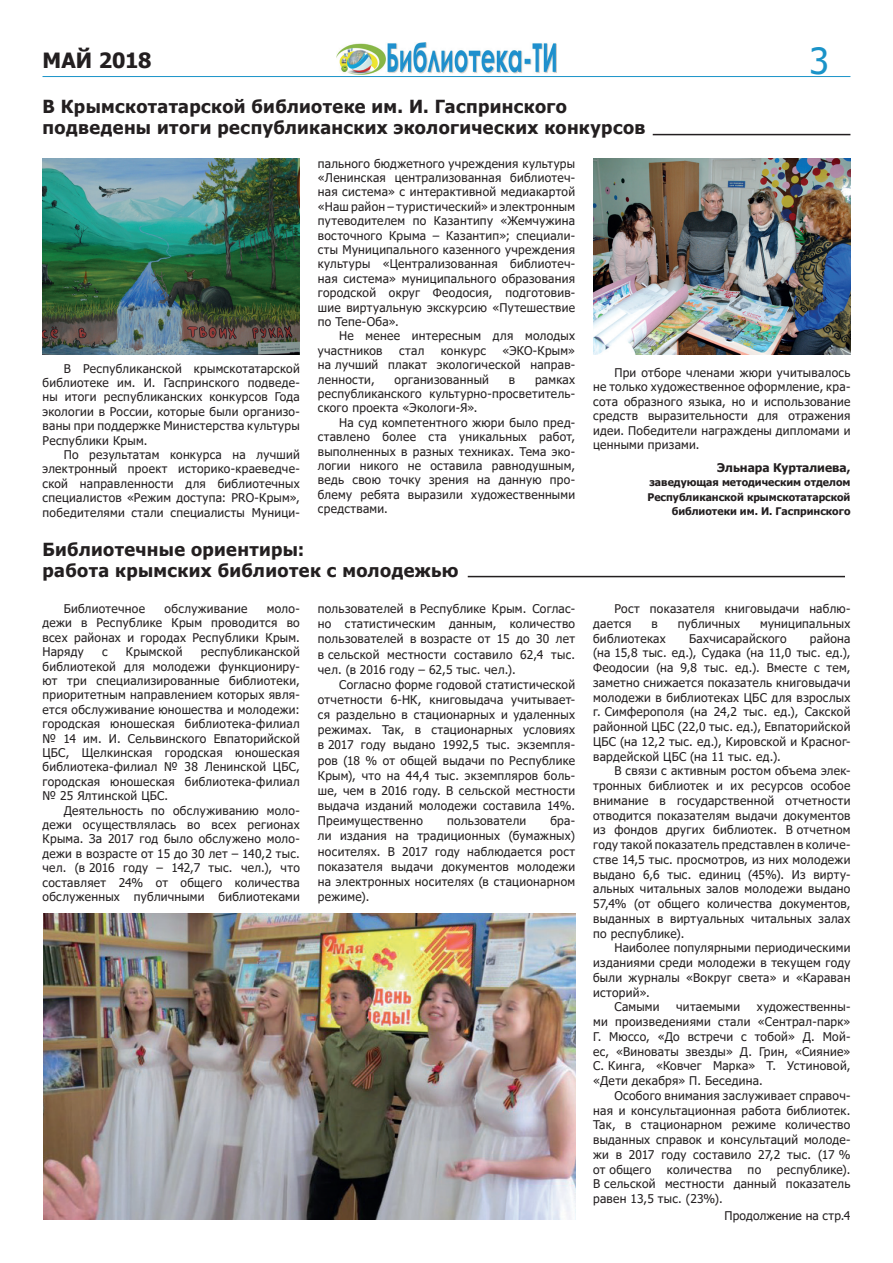
<style>
.page{position:relative;width:893px;height:1263px;background:#fff}
.page>*{position:absolute;margin:0;border:0;box-sizing:border-box;transform-origin:0 0}
.t1{font:36px "Tahoma";color:#1a93c8}
.t2{font:700 21px "Tahoma";letter-spacing:.005em;color:#231f20}
.t3{font:700 18px/21.6px "Tahoma";letter-spacing:.02em;color:#231f20}
.t4{font:12px/14.4px "Tahoma";letter-spacing:.025em;color:#231f20;text-align:justify}
.t5{font:700 12px "Tahoma";color:#231f20}
.t6{font:700 10.5px/14.4px "Tahoma";color:#231f20;text-align:right}
</style>
<div class="page">
<img style="left:336px;top:43px;width:220px;height:31px">
<hr style="left:43px;top:76px;width:807px;height:1px;background:#1a93c8">
<hr style="left:653px;top:134px;width:197px;height:1px;background:#231f20">
<img style="left:593px;top:158px;width:257px;height:197px">
<img style="left:43px;top:158px;width:256px;height:197px">
<hr style="left:468px;top:576px;width:377px;height:1px;background:#231f20">
<img style="left:43px;top:914px;width:532px;height:305px">
<h2 class="t2" style="left:43px;top:45px;width:111px">МАЙ 2018</h2>
<h1 class="t1" style="left:809px;top:37px;width:21px">3</h1>
<h3 class="t3" style="left:43px;top:96px;width:604px">В Крымскотатарской библиотеке им. И. Гаспринского подведены итоги республиканских экологических конкурсов</h3>
<p class="t4" style="left:43px;top:362px;width:259px;text-indent:21px">В Республиканской крымскотатарской библиотеке им. И. Гаспринского подведе&shy;ны итоги республиканских конкурсов Года экологии в России, которые были организо&shy;ваны при поддержке Министерства культуры Республики Крым.</p>
<p class="t4" style="left:43px;top:448px;width:259px;text-indent:21px">По результатам конкурса на лучший электронный проект историко-краеведче&shy;ской направленности для библиотечных специалистов «Режим доступа: PRO-Крым», победителями стали специалисты Муници-</p>
<p class="t4" style="left:318px;top:157px;width:259px">пального бюджетного учреждения культуры «Ленинская централизованная библиотеч&shy;ная система» с интерактивной медиакартой «Наш район – туристический» и электронным путеводителем по Казантипу «Жемчужина восточного Крыма – Казантип»; специали&shy;сты Муниципального казенного учреждения культуры «Централизованная библиотеч&shy;ная система» муниципального образования городской округ Феодосия, подготовив&shy;шие виртуальную экскурсию «Путешествие по Тепе-Оба».</p>
<p class="t4" style="left:318px;top:329px;width:259px;text-indent:21px">Не менее интересным для молодых участников</p>
<p class="t4" style="left:318px;top:344px;width:259px;text-indent:185px">«ЭКО-Крым» на лучший плакат экологической направ&shy;ленности,</p>
<p class="t4" style="left:399px;top:344px;width:27px">стал</p>
<p class="t4" style="left:441px;top:344px;width:47px">конкурс</p>
<p class="t4" style="left:395px;top:373px;width:96px">организованный</p>
<p class="t4" style="left:509px;top:373px;width:8px">в</p>
<p class="t4" style="left:318px;top:373px;width:259px;text-indent:217px">рамках республиканского культурно-просветитель&shy;ского проекта «Экологи-Я».</p>
<p class="t4" style="left:318px;top:416px;width:259px;text-indent:21px">На суд компетентного жюри было пред&shy;ставлено более ста уникальных работ, выполненных в разных техниках. Тема эко&shy;логии никого не оставила равнодушным, ведь свою точку зрения на данную про&shy;блему ребята выразили художественными средствами.</p>
<h3 class="t3" style="left:43px;top:539px;width:417px">Библиотечные ориентиры:<br>работа крымских библиотек с молодежью</h3>
<p class="t4" style="left:64px;top:602px;width:83px">Библиотечное</p>
<p class="t4" style="left:165px;top:602px;width:84px">обслуживание</p>
<p class="t4" style="left:43px;top:602px;width:259px;text-indent:224px">моло&shy;дежи в Республике Крым проводится во всех районах и городах Республики Крым.<br>Наряду</p>
<p class="t4" style="left:43px;top:645px;width:259px;text-indent:158px">республиканской библиотекой для молодежи функциониру&shy;ют три специализированные библиотеки, приоритетным направлением которых явля&shy;ется обслуживание юношества и молодежи: городская юношеская библиотека-филиал № 14 им. И. Сельвинского Евпаторийской ЦБС, Щелкинская городская юношеская библиотека-филиал № 38 Ленинской ЦБС, городская юношеская библиотека-филиал № 25 Ялтинской ЦБС.</p>
<p class="t4" style="left:43px;top:804px;width:259px;text-indent:21px">Деятельность по обслуживанию моло&shy;дежи осуществлялась во всех регионах Крыма. За 2017 год было обслужено моло&shy;дежи в возрасте от 15 до 30 лет – 140,2 тыс. чел. (в 2016 году – 142,7 тыс. чел.), что составляет 24% от общего количества обслуженных публичными библиотеками</p>
<p class="t4" style="left:102px;top:645px;width:7px">с</p>
<p class="t4" style="left:126px;top:645px;width:58px">Крымской</p>
<p class="t4" style="left:318px;top:602px;width:259px;line-height:15.1px">пользователей в Республике Крым. Соглас&shy;но статистическим данным, количество пользователей в возрасте от 15 до 30 лет в сельской местности составило 62,4 тыс. чел. (в 2016 году – 62,5 тыс. чел.).</p>
<p class="t4" style="left:318px;top:677px;width:259px;line-height:15.1px;text-indent:21px">Согласно форме годовой статистической отчетности 6-НК, книговыдача учитывает&shy;ся раздельно в стационарных и удаленных режимах. Так, в стационарных условиях в 2017 году выдано 1992,5 тыс. экземпля&shy;ров (18 % от общей выдачи по Республике Крым), что на 44,4 тыс. экземпляров боль&shy;ше, чем в 2016 году. В сельской местности выдача изданий молодежи составила 14%.<br>Преимущественно</p>
<p class="t4" style="left:318px;top:814px;width:259px;line-height:15.1px;text-indent:233px">бра&shy;ли издания на традиционных (бумажных) носителях. В 2017 году наблюдается рост показателя выдачи документов молодежи на электронных носителях (в стационарном режиме).</p>
<p class="t4" style="left:447px;top:814px;width:81px">пользователи</p>
<p class="t4" style="left:593px;top:366px;width:259px;text-indent:21px">При отборе членами жюри учитывалось не только художественное оформление, кра&shy;сота образного языка, но и использование средств выразительности для отражения идеи. Победители награждены дипломами и ценными призами.</p>
<p class="t5" style="left:717px;top:459px;width:135px">Эльнара Курталиева,</p>
<p class="t6" style="left:647px;top:476px;width:204px">заведующая методическим отделом<br>Республиканской крымскотатарской библиотеки им. И. Гаспринского</p>
<p class="t4" style="left:593px;top:602px;width:259px;text-indent:21px">Рост показателя книговыдачи наблю&shy;дается</p>
<p class="t4" style="left:652px;top:617px;width:8px">в</p>
<p class="t4" style="left:678px;top:617px;width:64px">публичных</p>
<p class="t4" style="left:760px;top:617px;width:92px">муниципальных</p>
<p class="t4" style="left:593px;top:632px;width:74px">библиотеках</p>
<p class="t4" style="left:689px;top:632px;width:99px">Бахчисарайского</p>
<p class="t4" style="left:593px;top:631px;width:259px;text-indent:217px">района (на 15,8 тыс. ед.), Судака (на 11,0 тыс. ед.), Феодосии (на 9,8 тыс. ед.). Вместе с тем, заметно снижается показатель книговыдачи молодежи в библиотеках ЦБС для взрослых г. Симферополя (на 24,2 тыс. ед.), Сакской районной ЦБС (22,0 тыс. ед.), Евпаторийской ЦБС (на 12,2 тыс. ед.), Кировской и Красног&shy;вардейской ЦБС (на 11 тыс. ед.).</p>
<p class="t4" style="left:593px;top:764px;width:259px;text-indent:21px">В связи с активным ростом объема элек&shy;тронных библиотек и их ресурсов особое внимание в государственной отчетности отводится показателям выдачи документов из фондов других библиотек. В отчетном году такой показатель представлен в количе&shy;стве 14,5 тыс. просмотров, из них молодежи выдано 6,6 тыс. единиц (45%). Из вирту&shy;альных читальных залов молодежи выдано 57,4% (от общего количества документов, выданных в виртуальных читальных залах по республике).</p>
<p class="t4" style="left:614px;top:941px;width:238px">Наиболее популярными периодическими</p>
<p class="t4" style="left:593px;top:956px;width:259px">изданиями среди молодежи в текущем году</p>
<p class="t4" style="left:593px;top:971px;width:259px">были журналы «Вокруг света» и «Караван</p>
<p class="t4" style="left:593px;top:986px;width:58px">историй».</p>
<p class="t4" style="left:614px;top:1000px;width:47px">Самыми</p>
<p class="t4" style="left:676px;top:1000px;width:65px">читаемыми</p>
<p class="t4" style="left:593px;top:1000px;width:259px;text-indent:164px">художественны&shy;ми произведениями стали «Сентрал-парк» Г. Мюссо, «До встречи с тобой» Д. Мой&shy;ес, «Виноваты звезды» Д. Грин, «Сияние» С. Кинга, «Ковчег Марка» Т. Устиновой, «Дети декабря» П. Беседина.</p>
<p class="t4" style="left:593px;top:1089px;width:259px;text-indent:21px">Особого внимания заслуживает справоч&shy;ная и консультационная работа библиотек.<br>Так, в стационарном режиме количество выданных справок и консультаций молоде&shy;жи в 2017 году составило 27,2 тыс. (17 % от общего</p>
<p class="t4" style="left:593px;top:1162px;width:259px;text-indent:184px">республике).<br>В сельской местности данный показатель равен 13,5 тыс. (23%).</p>
<p class="t4" style="left:667px;top:1163px;width:67px">количества</p>
<p class="t4" style="left:748px;top:1163px;width:15px">по</p>
<p class="t4" style="left:725px;top:1209px;width:127px">Продолжение на стр.4</p>
</div>
